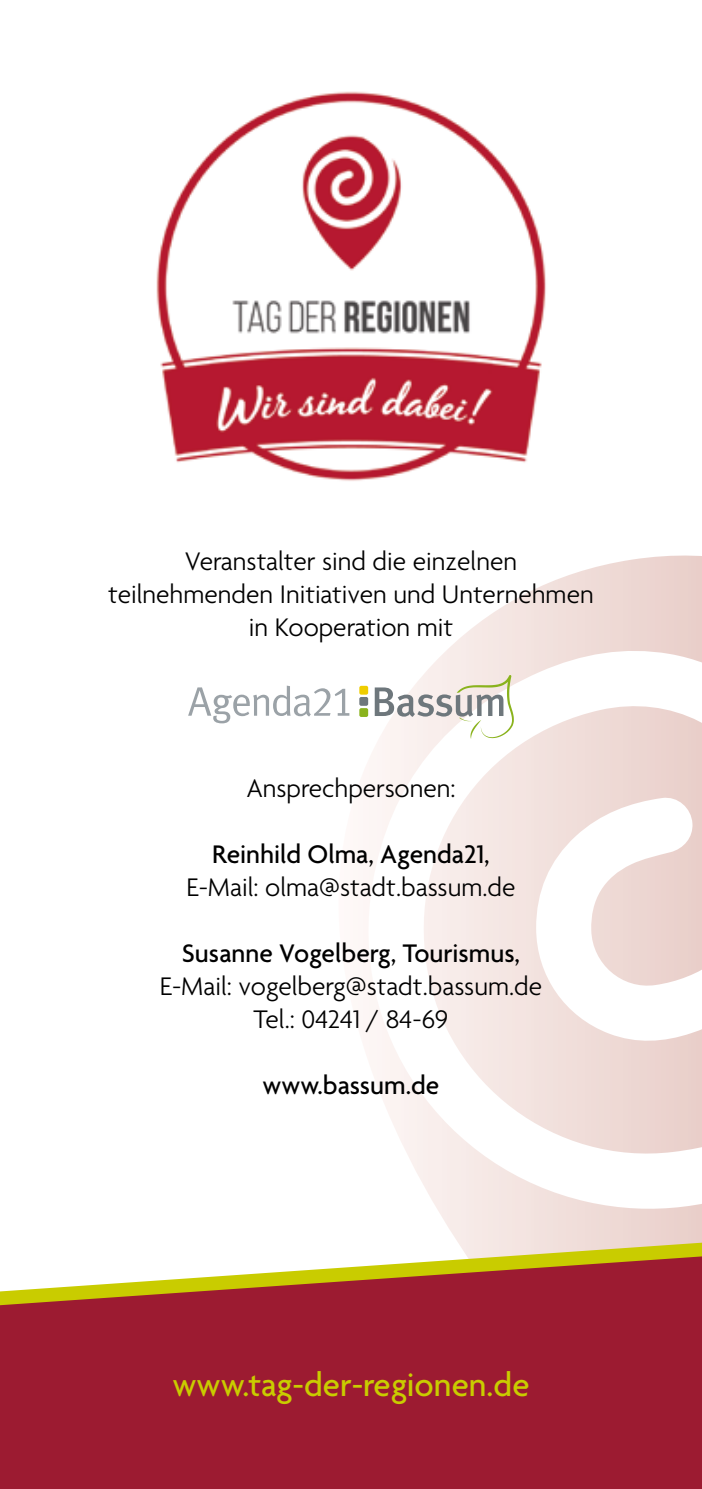
<style>
.page{position:relative;width:702px;height:1489px;background:#fff}
.page>*{position:absolute;margin:0;border:0;box-sizing:border-box;transform-origin:0 0}
.t1{font:500 35px "Agenda";color:#c9cc00}
.t2{font:300 27.5px/33px "Agenda";color:#000;text-align:center}
.t3{font:500 27.5px "Agenda";color:#000}
</style>
<div class="page">
<svg style="left:349px;top:555px;width:353px;height:687px"></svg>
<div style="left:0;top:1305px;width:702px;height:183px;background:#9c1b31"></div>
<svg style="left:0;top:1242px;width:702px;height:63px"></svg>
<div style="left:359px;top:708px;width:9px;height:9px;background:#8ab31d;border-radius:2px"></div>
<div style="left:359px;top:697px;width:9px;height:8px;background:#6e777c;border-radius:2px"></div>
<div style="left:359px;top:685px;width:9px;height:9px;background:#efcd00;border-radius:2px"></div>
<svg style="left:188px;top:685px;width:161px;height:38px"></svg>
<svg style="left:375px;top:675px;width:139px;height:64px"></svg>
<img style="left:156px;top:91px;width:390px;height:390px">
<p class="t2" style="left:108px;top:547px;width:487px">Veranstalter sind die einzelnen teilnehmenden Initiativen und Unternehmen in Kooperation mit</p>
<p class="t2" style="left:246px;top:773px;width:211px">Ansprechpersonen:</p>
<p class="t3" style="left:212px;top:839px;width:279px">Reinhild Olma, Agenda21,</p>
<p class="t2" style="left:186px;top:872px;width:330px">E-Mail: olma@stadt.bassum.de</p>
<p class="t3" style="left:182px;top:938px;width:339px">Susanne Vogelberg, Tourismus,</p>
<p class="t2" style="left:160px;top:971px;width:384px">E-Mail: vogelberg@stadt.bassum.de<br>Tel.: 04241 / 84-69</p>
<p class="t3" style="left:262px;top:1070px;width:178px">www.bassum.de</p>
<p class="t1" style="left:172px;top:1365px;width:358px">www.tag-der-regionen.de</p>
</div>
